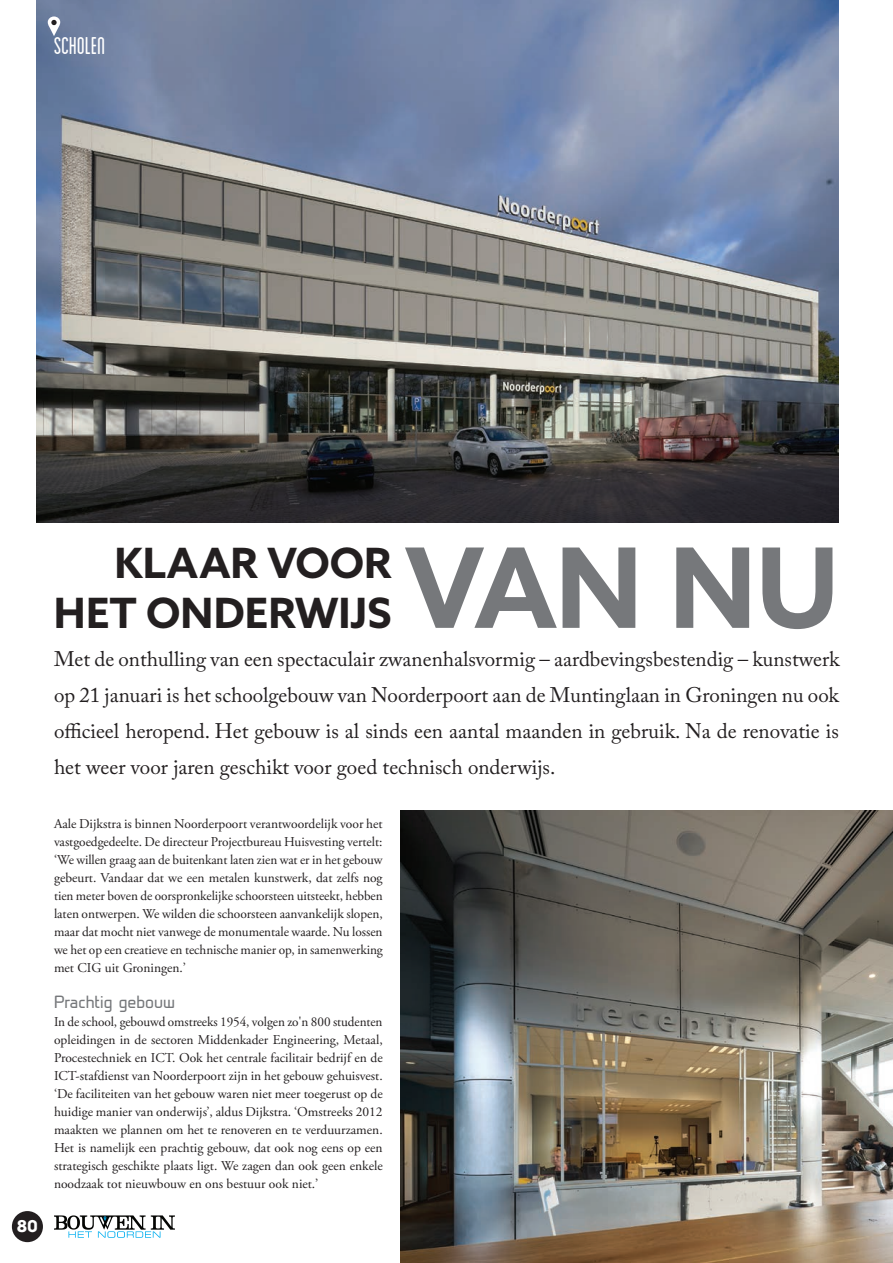
<style>
.page{position:relative;width:893px;height:1263px;background:#fff}
.page>*{position:absolute;margin:0;border:0;box-sizing:border-box;transform-origin:0 0}
.t1{font:700 111px "Azo Sans";color:#76787b}
.t2{font:700 41.7px/50.1px "Azo Sans";color:#231f20;text-align:right}
.t3{font:condensed 25.5px "Blanch";color:#fff}
.Article_Intro{font:21px/36px "Adobe Caslon Pro";color:#231f20;text-align:justify}
.t4{font:18px "Archive";color:#fff}
.Main_Paragraphs{font:16.5px "Prime";color:#76787b}
.Main_Paragraphs-2{font:13.5px/18px "Adobe Garamond Pro";color:#231f20;text-align:justify}
</style>
<div class="page">
<img style="left:401px;top:810px;width:492px;height:453px">
<img style="left:37px;top:0;width:802px;height:523px">
<svg style="left:48px;top:16px;width:12px;height:20px"></svg>
<svg style="left:51px;top:20px;width:6px;height:5px"></svg>
<svg style="left:54px;top:1215px;width:121px;height:23px"></svg>
<div style="left:12px;top:1211px;width:31px;height:31px;background:#231f20;border-radius:50%"></div>
<h3 class="t3" style="left:54px;top:32px;width:53px">SCHOLEN</h3>
<p class="t4" style="left:17px;top:1216px;width:23px">80</p>
<p class="t2" style="left:54px;top:537px;width:339px">KLAAR VOOR<br>HET ONDERWIJS</p>
<p class="t1" style="left:405px;top:514px;width:435px">VAN NU</p>
<p class="Article_Intro" style="left:54px;top:641px;width:787px">Met de onthulling van een spectaculair zwanenhalsvormig – aardbevingsbestendig – kunstwerk op 21 januari is het schoolgebouw van Noorderpoort aan de Muntinglaan in Groningen nu ook officieel heropend. Het gebouw is al sinds een aantal maanden in gebruik. Na de renovatie is het weer voor jaren geschikt voor goed technisch onderwijs.</p>
<p class="Main_Paragraphs-2" style="left:54px;top:815px;width:330px">Aale Dijkstra is binnen Noorderpoort verantwoordelijk voor het vastgoedgedeelte. De directeur Projectbureau Huisvesting vertelt: ‘We willen graag aan de buitenkant laten zien wat er in het gebouw gebeurt. Vandaar dat we een metalen kunstwerk, dat zelfs nog tien meter boven de oorspronkelijke schoorsteen uitsteekt, hebben laten ontwerpen. We wilden die schoorsteen aanvankelijk slopen, maar dat mocht niet vanwege de monumentale waarde. Nu lossen we het op een creatieve en technische manier op, in samenwerking met CIG uit Groningen.’</p>
<p class="Main_Paragraphs" style="left:54px;top:992px;width:123px">Prachtig gebouw</p>
<p class="Main_Paragraphs-2" style="left:54px;top:1013px;width:330px">In de school, gebouwd omstreeks 1954, volgen zo'n 800 studenten opleidingen in de sectoren Middenkader Engineering, Metaal, Procestechniek en ICT. Ook het centrale facilitair bedrijf en de ICT-stafdienst van Noorderpoort zijn in het gebouw gehuisvest. ‘De faciliteiten van het gebouw waren niet meer toegerust op de huidige manier van onderwijs’, aldus Dijkstra. ‘Omstreeks 2012 maakten we plannen om het te renoveren en te verduurzamen.<br>Het is namelijk een prachtig gebouw, dat ook nog eens op een strategisch geschikte plaats ligt. We zagen dan ook geen enkele noodzaak tot nieuwbouw en ons bestuur ook niet.’</p>
</div>
